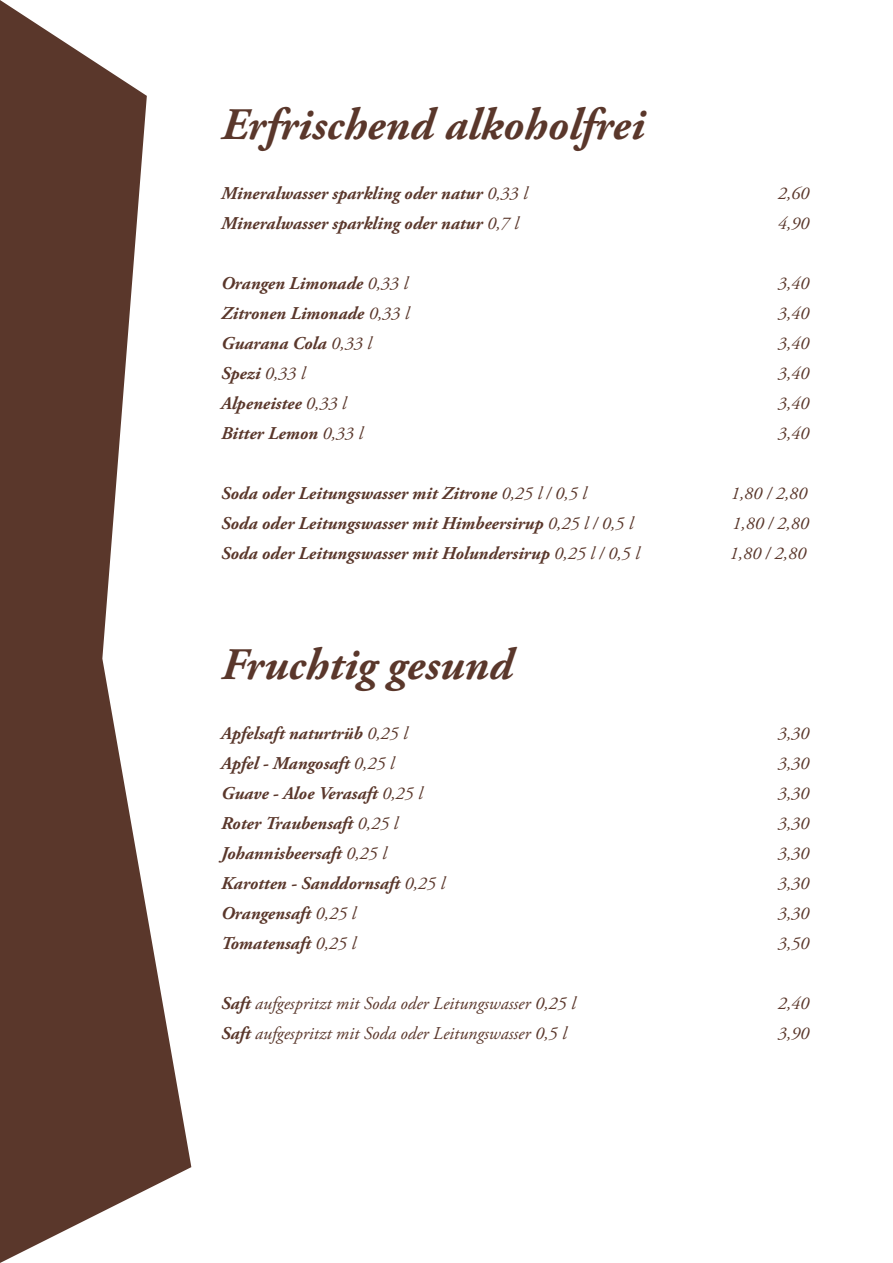
<style>
.page{position:relative;width:893px;height:1263px;background:#fff}
.page>*{position:absolute;margin:0;border:0;box-sizing:border-box;transform-origin:0 0}
.t1{font:italic 700 45px "Adobe Garamond Pro";letter-spacing:.005em;color:#5a372b}
.t2{font:italic 700 18px "Adobe Garamond Pro";color:#5a372b}
.t3{font:italic 18px "Adobe Garamond Pro";color:#5a372b}
.s1{font-weight:400}
.s2{font-weight:700}
</style>
<div class="page">
<svg style="left:0;top:0;width:191px;height:1263px;fill:#5a372b"></svg>
<h1 class="t1" style="left:221px;top:99px;width:425px">Erfrischend alkoholfrei</h1>
<p class="t2" style="left:221px;top:183px;width:308px">Mineralwasser sparkling oder natur <span class="s1">0,33 l</span></p>
<p class="t3" style="left:778px;top:182px;width:33px">2,60</p>
<p class="t2" style="left:221px;top:213px;width:299px">Mineralwasser sparkling oder natur <span class="s1">0,7 l</span></p>
<p class="t3" style="left:778px;top:212px;width:33px">4,90</p>
<p class="t2" style="left:221px;top:273px;width:188px">Orangen Limonade <span class="s1">0,33 l</span></p>
<p class="t3" style="left:778px;top:272px;width:33px">3,40</p>
<p class="t2" style="left:221px;top:303px;width:189px">Zitronen Limonade <span class="s1">0,33 l</span></p>
<p class="t3" style="left:778px;top:302px;width:33px">3,40</p>
<p class="t2" style="left:221px;top:333px;width:152px">Guarana Cola <span class="s1">0,33 l</span></p>
<p class="t3" style="left:778px;top:332px;width:33px">3,40</p>
<p class="t2" style="left:221px;top:363px;width:86px">Spezi <span class="s1">0,33 l</span></p>
<p class="t3" style="left:778px;top:362px;width:33px">3,40</p>
<p class="t2" style="left:221px;top:393px;width:127px">Alpeneistee <span class="s1">0,33 l</span></p>
<p class="t3" style="left:778px;top:392px;width:33px">3,40</p>
<p class="t2" style="left:221px;top:423px;width:143px">Bitter Lemon <span class="s1">0,33 l</span></p>
<p class="t3" style="left:778px;top:422px;width:33px">3,40</p>
<p class="t2" style="left:221px;top:483px;width:367px">Soda oder Leitungswasser mit Zitrone <span class="s1">0,25 l / 0,5 l</span></p>
<p class="t3" style="left:731px;top:482px;width:78px">1,80 / 2,80</p>
<p class="t2" style="left:221px;top:513px;width:414px">Soda oder Leitungswasser mit Himbeersirup <span class="s1">0,25 l / 0,5 l</span></p>
<p class="t3" style="left:732px;top:512px;width:78px">1,80 / 2,80</p>
<p class="t2" style="left:221px;top:543px;width:420px">Soda oder Leitungswasser mit Holundersirup <span class="s1">0,25 l / 0,5 l</span></p>
<p class="t3" style="left:729px;top:542px;width:78px">1,80 / 2,80</p>
<h1 class="t1" style="left:221px;top:639px;width:293px">Fruchtig gesund</h1>
<p class="t2" style="left:221px;top:723px;width:188px">Apfelsaft naturtrüb <span class="s1">0,25 l</span></p>
<p class="t3" style="left:778px;top:722px;width:33px">3,30</p>
<p class="t2" style="left:221px;top:753px;width:175px">Apfel - Mangosaft <span class="s1">0,25 l</span></p>
<p class="t3" style="left:778px;top:752px;width:33px">3,30</p>
<p class="t2" style="left:221px;top:783px;width:203px">Guave - Aloe Verasaft <span class="s1">0,25 l</span></p>
<p class="t3" style="left:778px;top:782px;width:33px">3,30</p>
<p class="t2" style="left:221px;top:813px;width:178px">Roter Traubensaft <span class="s1">0,25 l</span></p>
<p class="t3" style="left:778px;top:812px;width:33px">3,30</p>
<p class="t2" style="left:221px;top:843px;width:167px">Johannisbeersaft <span class="s1">0,25 l</span></p>
<p class="t3" style="left:778px;top:842px;width:33px">3,30</p>
<p class="t2" style="left:221px;top:873px;width:225px">Karotten - Sanddornsaft <span class="s1">0,25 l</span></p>
<p class="t3" style="left:778px;top:872px;width:33px">3,30</p>
<p class="t2" style="left:221px;top:903px;width:136px">Orangensaft <span class="s1">0,25 l</span></p>
<p class="t3" style="left:778px;top:902px;width:33px">3,30</p>
<p class="t2" style="left:221px;top:933px;width:136px">Tomatensaft <span class="s1">0,25 l</span></p>
<p class="t3" style="left:778px;top:932px;width:33px">3,50</p>
<p class="t3" style="left:221px;top:992px;width:356px"><span class="s2">Saft</span> aufgespritzt mit Soda oder Leitungswasser 0,25 l</p>
<p class="t3" style="left:778px;top:992px;width:33px">2,40</p>
<p class="t3" style="left:221px;top:1022px;width:347px"><span class="s2">Saft</span> aufgespritzt mit Soda oder Leitungswasser 0,5 l</p>
<p class="t3" style="left:778px;top:1022px;width:33px">3,90</p>
</div>
